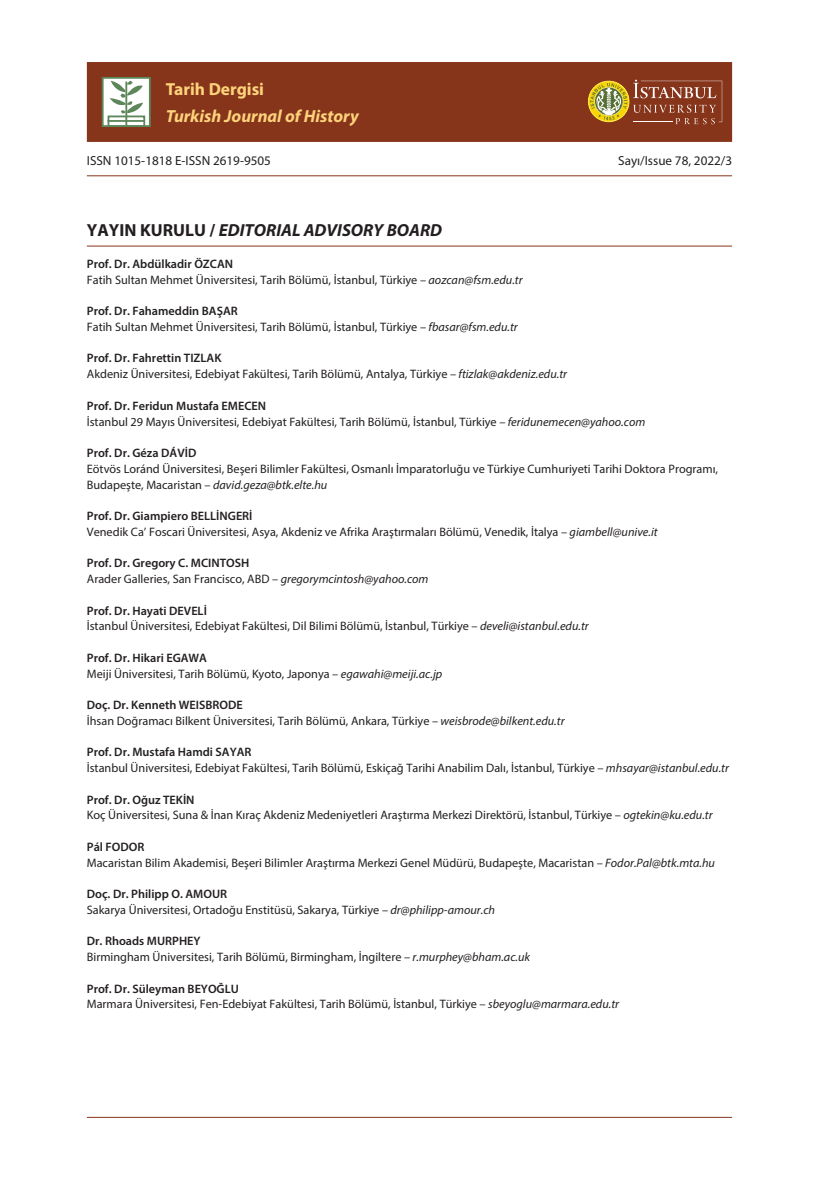
<style>
.page{position:relative;width:819px;height:1191px;background:#fff}
.page>*{position:absolute;margin:0;border:0;box-sizing:border-box;transform-origin:0 0}
.t1{font:italic 700 17.5px "Myriad Pro";color:#231f20}
.t2{font:italic 700 17.5px "Myriad Pro";color:#fed37c}
.t3{font:700 17.5px "Myriad Pro";color:#fed37c}
.t4{font:13.12px "Myriad Pro";color:#231f20}
.t5{font:12.25px/15.8px "Myriad Pro";color:#231f20}
.t6{font:600 12.25px "Myriad Pro";color:#231f20}
.s1{font-style:normal}
.s2{font-weight:600}
.s3{font-style:italic}
</style>
<div class="page">
<hr style="left:87px;top:1117px;width:645px;height:1px;background:#87351a">
<hr style="left:87px;top:246px;width:645px;height:1px;background:#87351a">
<hr style="left:87px;top:175px;width:645px;height:1px;background:#87351a">
<div style="left:87px;top:62px;width:645px;height:80px;background:#87351a"></div>
<div style="left:102px;top:77px;width:49px;height:50px;background:#fff;border:2px solid #5d875a"></div>
<div style="left:107px;top:115px;width:38px;height:12px;border:2px solid #5d875a"></div>
<hr style="left:107px;top:120px;width:37px;height:2px;background:#5d875a">
<svg style="left:110px;top:81px;width:33px;height:33px"></svg>
<hr style="left:125px;top:81px;width:2px;height:46px;background:#5d875a">
<svg style="left:588px;top:80px;width:134px;height:44px;background:#9f663a"></svg>
<h1 class="t3" style="left:166px;top:78px;width:100px">Tarih Dergisi</h1>
<h1 class="t2" style="left:166px;top:104px;width:194px">Turkish Journal of History</h1>
<p class="t4" style="left:87px;top:152px;width:186px">ISSN 1015-1818 E-ISSN 2619-9505</p>
<p class="t4" style="left:618px;top:152px;width:115px">Sayı/Issue 78, 2022/3</p>
<h1 class="t1" style="left:87px;top:219px;width:357px"><span class="s1">YAYIN KURULU /</span> EDITORIAL ADVISORY BOARD</h1>
<p class="t5" style="left:87px;top:256px;width:437px"><span class="s2">Prof. Dr. Abdülkadir ÖZCAN<br></span>Fatih Sultan Mehmet Üniversitesi, Tarih Bölümü, İstanbul, Türkiye – <span class="s3">aozcan@fsm.edu.tr</span></p>
<p class="t5" style="left:87px;top:303px;width:432px"><span class="s2">Prof. Dr. Fahameddin BAŞAR<br></span>Fatih Sultan Mehmet Üniversitesi, Tarih Bölümü, İstanbul, Türkiye – <span class="s3">fbasar@fsm.edu.tr</span></p>
<p class="t5" style="left:87px;top:350px;width:481px"><span class="s2">Prof. Dr. Fahrettin TIZLAK<br></span>Akdeniz Üniversitesi, Edebiyat Fakültesi, Tarih Bölümü, Antalya, Türkiye – <span class="s3">ftizlak@akdeniz.edu.tr</span></p>
<p class="t5" style="left:87px;top:397px;width:560px"><span class="s2">Prof. Dr. Feridun Mustafa EMECEN<br></span>İstanbul 29 Mayıs Üniversitesi, Edebiyat Fakültesi, Tarih Bölümü, İstanbul, Türkiye – <span class="s3">feridunemecen@yahoo.com</span></p>
<p class="t6" style="left:87px;top:445px;width:111px">Prof. Dr. Géza DÁVİD</p>
<p class="t5" style="left:87px;top:460px;width:632px">Eötvös Loránd Üniversitesi, Beşeri Bilimler Fakültesi, Osmanlı İmparatorluğu ve Türkiye Cumhuriyeti Tarihi Doktora Programı,<br>Budapeşte, Macaristan – <span class="s3">david.geza@btk.elte.hu</span></p>
<p class="t5" style="left:87px;top:508px;width:572px"><span class="s2">Prof. Dr. Giampiero BELLİNGERİ<br></span>Venedik Ca’ Foscari Üniversitesi, Asya, Akdeniz ve Afrika Araştırmaları Bölümü, Venedik, İtalya – <span class="s3">giambell@unive.it</span></p>
<p class="t5" style="left:87px;top:555px;width:343px"><span class="s2">Prof. Dr. Gregory C. MCINTOSH<br></span>Arader Galleries, San Francisco, ABD – <span class="s3">gregorymcintosh@yahoo.com</span></p>
<p class="t5" style="left:87px;top:602px;width:503px"><span class="s2">Prof. Dr. Hayati DEVELİ<br></span>İstanbul Üniversitesi, Edebiyat Fakültesi, Dil Bilimi Bölümü, İstanbul, Türkiye – <span class="s3">develi@istanbul.edu.tr</span></p>
<p class="t5" style="left:87px;top:649px;width:357px"><span class="s2">Prof. Dr. Hikari EGAWA<br></span>Meiji Üniversitesi, Tarih Bölümü, Kyoto, Japonya – <span class="s3">egawahi@meiji.ac.jp</span></p>
<p class="t5" style="left:87px;top:697px;width:479px"><span class="s2">Doç. Dr. Kenneth WEISBRODE<br></span>İhsan Doğramacı Bilkent Üniversitesi, Tarih Bölümü, Ankara, Türkiye – <span class="s3">weisbrode@bilkent.edu.tr</span></p>
<p class="t5" style="left:87px;top:744px;width:643px"><span class="s2">Prof. Dr. Mustafa Hamdi SAYAR<br></span>İstanbul Üniversitesi, Edebiyat Fakültesi, Tarih Bölümü, Eskiçağ Tarihi Anabilim Dalı, İstanbul, Türkiye – <span class="s3">mhsayar@istanbul.edu.tr</span></p>
<p class="t5" style="left:87px;top:791px;width:627px"><span class="s2">Prof. Dr. Oğuz TEKİN<br></span>Koç Üniversitesi, Suna &amp; İnan Kıraç Akdeniz Medeniyetleri Araştırma Merkezi Direktörü, İstanbul, Türkiye – <span class="s3">ogtekin@ku.edu.tr</span></p>
<p class="t5" style="left:87px;top:838px;width:629px"><span class="s2">Pál FODOR<br></span>Macaristan Bilim Akademisi, Beşeri Bilimler Araştırma Merkezi Genel Müdürü, Budapeşte, Macaristan – <span class="s3">Fodor.Pal@btk.mta.hu</span></p>
<p class="t5" style="left:87px;top:886px;width:409px"><span class="s2">Doç. Dr. Philipp O. AMOUR<br></span>Sakarya Üniversitesi, Ortadoğu Enstitüsü, Sakarya, Türkiye – <span class="s3">dr@philipp-amour.ch</span></p>
<p class="t5" style="left:87px;top:933px;width:445px"><span class="s2">Dr. Rhoads MURPHEY<br></span>Birmingham Üniversitesi, Tarih Bölümü, Birmingham, İngiltere – <span class="s3">r.murphey@bham.ac.uk</span></p>
<p class="t5" style="left:87px;top:980px;width:533px"><span class="s2">Prof. Dr. Süleyman BEYOĞLU<br></span>Marmara Üniversitesi, Fen-Edebiyat Fakültesi, Tarih Bölümü, İstanbul, Türkiye – <span class="s3">sbeyoglu@marmara.edu.tr</span></p>
</div>
